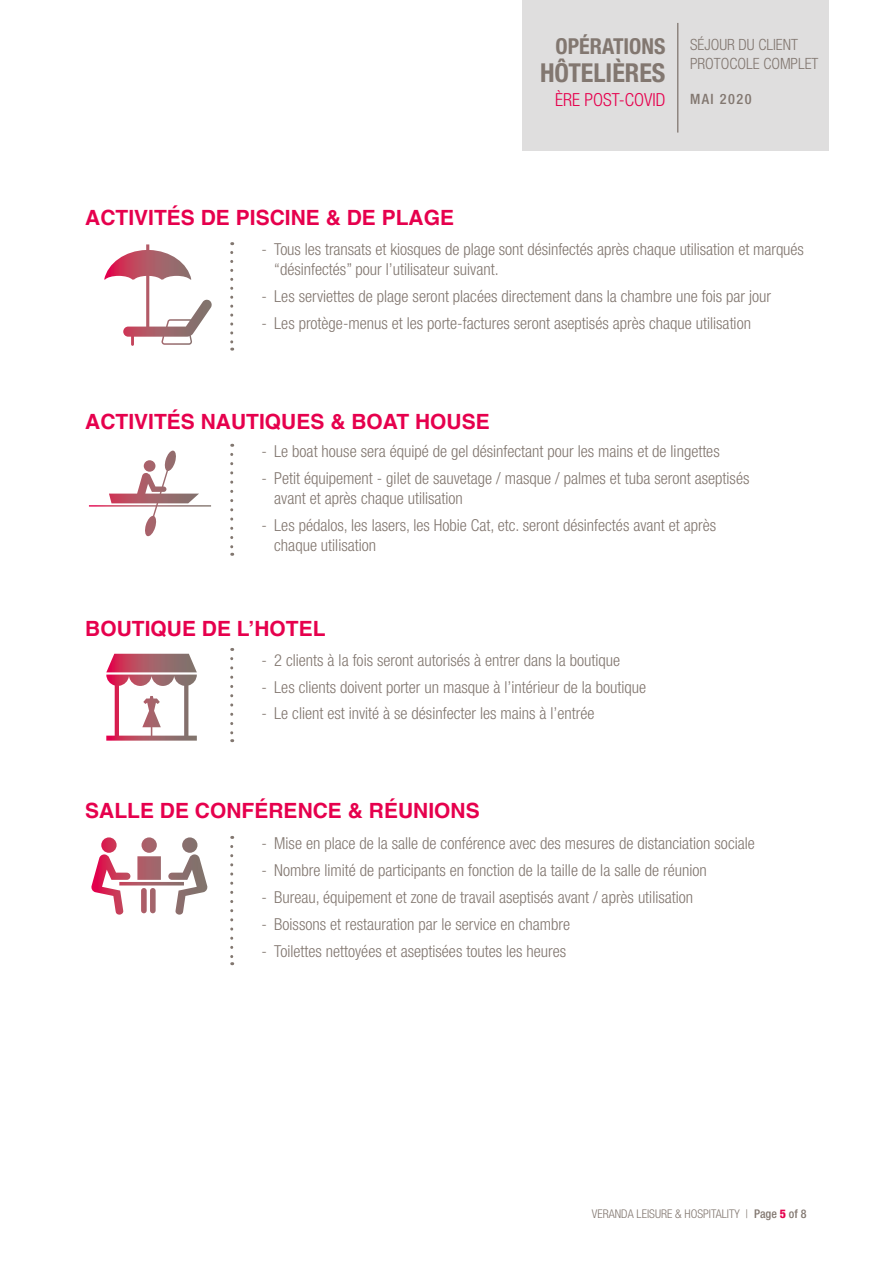
<style>
.page{position:relative;width:893px;height:1263px;background:#fff}
.page>*{position:absolute;margin:0;border:0;box-sizing:border-box;transform-origin:0 0}
.t1{font:700 condensed 26.1px "Helvetica Neue LT Std";color:#827770}
.t2{font:700 condensed 22.05px "Helvetica Neue LT Std";color:#827770}
.t3{font:700 21px "Helvetica";color:#e6004d}
.t4{font:300 condensed 18px "Helvetica Neue LT Std";color:#e6004d}
.t5{font:300 condensed 16.5px/19.8px "Helvetica Neue LT Std";color:#827770}
.t6{font:300 condensed 15.45px/19.4px "Helvetica Neue LT Std";color:#827770}
.t7{font:500 condensed 14.25px "Helvetica Neue LT Std";letter-spacing:.1em;color:#827770}
.t8{font:300 condensed 12px "Helvetica Neue LT Std";color:#827770}
.s1{font-weight:500}
.s2{font-weight:800;color:#e6004d}
</style>
<div class="page">
<svg style="left:230px;top:252px;width:3px;height:99px"></svg>
<svg style="left:230px;top:454px;width:3px;height:102px"></svg>
<svg style="left:230px;top:658px;width:3px;height:84px"></svg>
<svg style="left:230px;top:846px;width:3px;height:119px"></svg>
<svg style="left:104px;top:244px;width:108px;height:102px"></svg>
<svg style="left:89px;top:451px;width:122px;height:86px"></svg>
<svg style="left:106px;top:654px;width:91px;height:87px"></svg>
<svg style="left:91px;top:837px;width:117px;height:78px"></svg>
<div style="left:522px;top:0;width:306px;height:150px;background:#dfdede"></div>
<hr style="left:677px;top:23px;width:1px;height:110px;background:#827770">
<p class="t3" style="left:85px;top:205px;width:370px">ACTIVITÉS DE PISCINE &amp; DE PLAGE</p>
<h2 class="t2" style="left:556px;top:33px;width:111px">OPÉRATIONS</h2>
<h1 class="t1" style="left:540px;top:57px;width:127px">HÔTELIÈRES</h1>
<p class="t4" style="left:555px;top:89px;width:112px">ÈRE POST-COVID</p>
<p class="t6" style="left:690px;top:35px;width:130px">SÉJOUR DU CLIENT<br>PROTOCOLE COMPLET</p>
<p class="t7" style="left:690px;top:90px;width:63px">MAI 2020</p>
<p class="t5" style="left:274px;top:240px;width:531px;text-indent:-13px">- Tous les transats et kiosques de plage sont désinfectés après chaque utilisation et marqués “désinfectés” pour l’utilisateur suivant.</p>
<p class="t5" style="left:261px;top:286px;width:511px">- Les serviettes de plage seront placées directement dans la chambre une fois par jour</p>
<p class="t5" style="left:261px;top:313px;width:491px">- Les protège-menus et les porte-factures seront aseptisés après chaque utilisation</p>
<p class="t3" style="left:85px;top:409px;width:406px">ACTIVITÉS NAUTIQUES &amp; BOAT HOUSE</p>
<p class="t5" style="left:261px;top:441px;width:460px">- Le boat house sera équipé de gel désinfectant pour les mains et de lingettes</p>
<p class="t5" style="left:274px;top:468px;width:477px;text-indent:-13px">- Petit équipement - gilet de sauvetage / masque / palmes et tuba seront aseptisés avant et après chaque utilisation</p>
<p class="t5" style="left:274px;top:515px;width:443px;text-indent:-13px">- Les pédalos, les lasers, les Hobie Cat, etc. seront désinfectés avant et après chaque utilisation</p>
<p class="t3" style="left:85px;top:615px;width:242px">BOUTIQUE DE L’HOTEL</p>
<p class="t5" style="left:261px;top:650px;width:360px">- 2 clients à la fois seront autorisés à entrer dans la boutique</p>
<p class="t5" style="left:261px;top:677px;width:386px">- Les clients doivent porter un masque à l’intérieur de la boutique</p>
<p class="t5" style="left:261px;top:704px;width:335px">- Le client est invité à se désinfecter les mains à l’entrée</p>
<p class="t3" style="left:85px;top:798px;width:396px">SALLE DE CONFÉRENCE &amp; RÉUNIONS</p>
<p class="t5" style="left:261px;top:833px;width:495px">- Mise en place de la salle de conférence avec des mesures de distanciation sociale</p>
<p class="t5" style="left:261px;top:860px;width:447px">- Nombre limité de participants en fonction de la taille de la salle de réunion</p>
<p class="t5" style="left:261px;top:887px;width:433px">- Bureau, équipement et zone de travail aseptisés avant / après utilisation</p>
<p class="t5" style="left:261px;top:914px;width:310px">- Boissons et restauration par le service en chambre</p>
<p class="t5" style="left:261px;top:941px;width:306px">- Toilettes nettoyées et aseptisées toutes les heures</p>
<p class="t8" style="left:592px;top:1207px;width:216px">VERANDA LEISURE &amp; HOSPITALITY | <span class="s1">Page</span> <span class="s2">5</span> <span class="s1">of 8</span></p>
</div>
